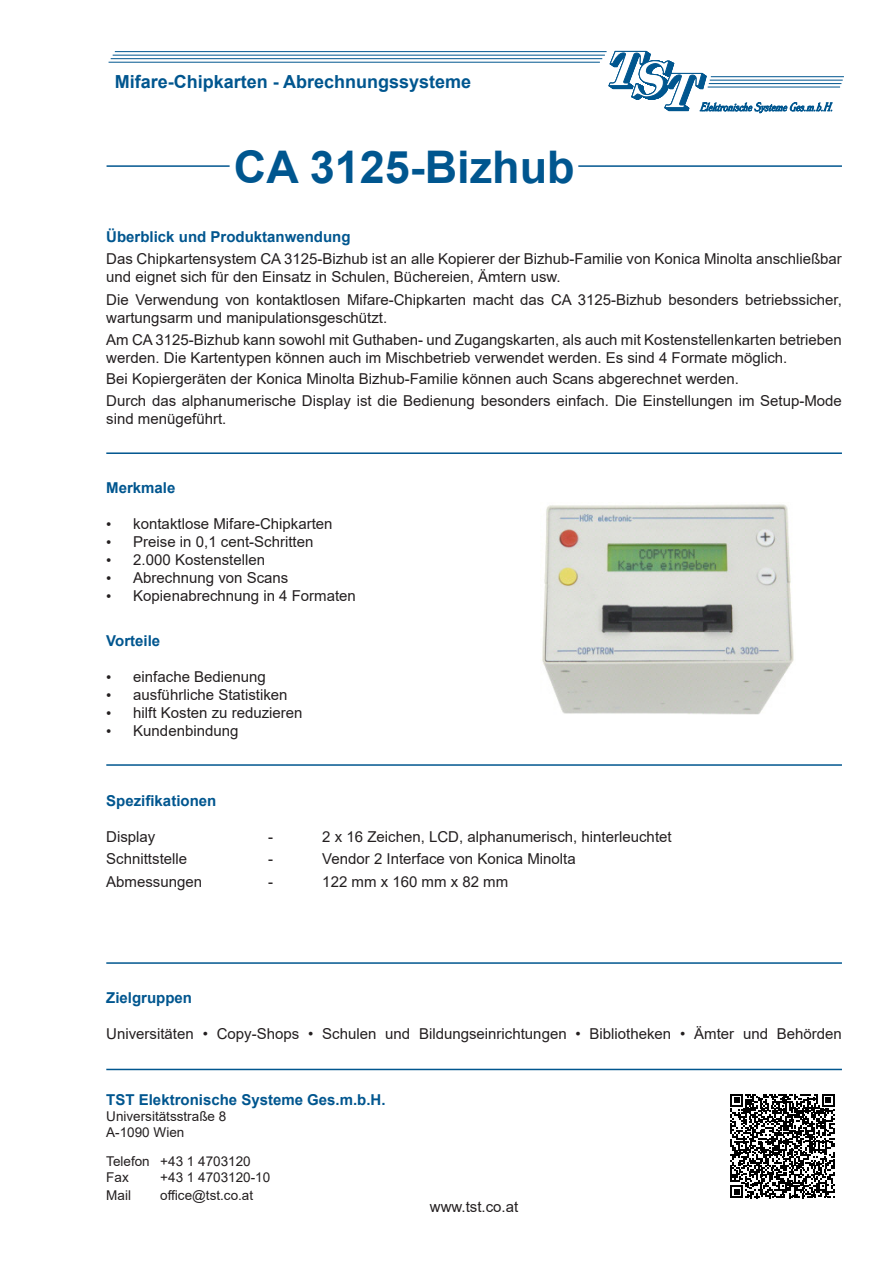
<style>
.page{position:relative;width:893px;height:1263px;background:#fff}
.page>*{position:absolute;margin:0;border:0;box-sizing:border-box;transform-origin:0 0}
.t1{font:700 45px "Arial";color:#00568f}
.Headline{font:700 18px "Arial";color:#00568f}
.t2{font:15px/18px "Arial";color:#231f20}
.t3{font:700 15px "Arial";color:#00568f}
.t4{font:13.5px/16.2px "Arial";color:#231f20}
.s1{font-family:"Times New Roman"}
</style>
<div class="page">
<hr style="left:711px;top:76px;width:133px;height:1px;background:#00568f">
<hr style="left:710px;top:80px;width:133px;height:1px;background:#00568f">
<hr style="left:709px;top:83px;width:132px;height:1px;background:#00568f">
<hr style="left:708px;top:87px;width:132px;height:1px;background:#00568f">
<svg style="left:108px;top:50px;width:724px;height:64px"></svg>
<hr style="left:115px;top:51px;width:492px;height:1px;background:#00568f">
<hr style="left:113px;top:55px;width:492px;height:1px;background:#00568f">
<hr style="left:111px;top:58px;width:491px;height:1px;background:#00568f">
<hr style="left:109px;top:62px;width:491px;height:1px;background:#00568f">
<svg style="left:730px;top:1094px;width:105px;height:104px"></svg>
<img style="left:542px;top:504px;width:252px;height:211px">
<hr style="left:106px;top:452px;width:736px;height:2px;background:#00568f">
<hr style="left:106px;top:764px;width:736px;height:2px;background:#00568f">
<hr style="left:106px;top:962px;width:736px;height:2px;background:#00568f">
<hr style="left:106px;top:1069px;width:736px;height:1px;background:#00568f">
<hr style="left:107px;top:165px;width:123px;height:2px;background:#00568f">
<hr style="left:578px;top:165px;width:264px;height:2px;background:#00568f">
<p class="Headline" style="left:115px;top:69px;width:358px">Mifare-Chipkarten - Abrechnungssysteme</p>
<p class="t1" style="left:234px;top:135px;width:342px">CA 3125-Bizhub</p>
<p class="t3" style="left:106px;top:226px;width:246px">Überblick und Produktanwendung</p>
<p class="t2" style="left:106px;top:250px;width:737px">Das Chipkartensystem CA 3125-Bizhub ist an alle Kopierer der Bizhub-Familie von Konica Minolta anschließbar und eignet sich für den Einsatz in Schulen, Büchereien, Ämtern usw.</p>
<p class="t2" style="left:106px;top:290px;width:737px">Die Verwendung von kontaktlosen Mifare-Chipkarten macht das CA 3125-Bizhub besonders betriebssicher, wartungsarm und manipulationsgeschützt.</p>
<p class="t2" style="left:106px;top:331px;width:737px">Am CA 3125-Bizhub kann sowohl mit Guthaben- und Zugangskarten, als auch mit Kostenstellenkarten betrieben werden. Die Kartentypen können auch im Mischbetrieb verwendet werden. Es sind 4 Formate möglich.</p>
<p class="t2" style="left:106px;top:370px;width:634px">Bei Kopiergeräten der Konica Minolta Bizhub-Familie können auch Scans abgerechnet werden.</p>
<p class="t2" style="left:106px;top:392px;width:737px">Durch das alphanumerische Display ist die Bedienung besonders einfach. Die Einstellungen im Setup-Mode sind menügeführt.</p>
<p class="t3" style="left:106px;top:477px;width:71px">Merkmale</p>
<p class="t2" style="left:106px;top:515px;width:228px"><span class="s1">•</span> kontaktlose Mifare-Chipkarten</p>
<p class="t2" style="left:106px;top:533px;width:209px"><span class="s1">•</span> Preise in 0,1 cent-Schritten</p>
<p class="t2" style="left:106px;top:551px;width:160px"><span class="s1">•</span> 2.000 Kostenstellen</p>
<p class="t2" style="left:106px;top:569px;width:184px"><span class="s1">•</span> Abrechnung von Scans</p>
<p class="t2" style="left:106px;top:587px;width:251px"><span class="s1">•</span> Kopienabrechnung in 4 Formaten</p>
<p class="t3" style="left:106px;top:630px;width:55px">Vorteile</p>
<p class="t2" style="left:106px;top:667px;width:161px"><span class="s1">•</span> einfache Bedienung</p>
<p class="t2" style="left:106px;top:685px;width:183px"><span class="s1">•</span> ausführliche Statistiken</p>
<p class="t2" style="left:106px;top:703px;width:198px"><span class="s1">•</span> hilft Kosten zu reduzieren</p>
<p class="t2" style="left:106px;top:721px;width:134px"><span class="s1">•</span> Kundenbindung</p>
<p class="t3" style="left:106px;top:790px;width:112px">Spezifikationen</p>
<p class="t2" style="left:106px;top:828px;width:51px">Display</p>
<p class="t2" style="left:268px;top:828px;width:6px">-</p>
<p class="t2" style="left:322px;top:828px;width:351px">2 x 16 Zeichen, LCD, alphanumerisch, hinterleuchtet</p>
<p class="t2" style="left:106px;top:850px;width:82px">Schnittstelle</p>
<p class="t2" style="left:268px;top:850px;width:6px">-</p>
<p class="t2" style="left:322px;top:850px;width:255px">Vendor 2 Interface von Konica Minolta</p>
<p class="t2" style="left:106px;top:872px;width:97px">Abmessungen</p>
<p class="t2" style="left:268px;top:872px;width:6px">-</p>
<p class="t2" style="left:322px;top:872px;width:187px">122 mm x 160 mm x 82 mm</p>
<p class="t3" style="left:106px;top:987px;width:87px">Zielgruppen</p>
<p class="t2" style="left:106px;top:1025px;width:737px">Universitäten • Copy-Shops • Schulen und Bildungseinrichtungen • Bibliotheken • Ämter und Behörden</p>
<p class="t3" style="left:106px;top:1089px;width:281px">TST Elektronische Systeme Ges.m.b.H.</p>
<p class="t4" style="left:106px;top:1108px;width:122px">Universitätsstraße 8<br>A-1090 Wien</p>
<p class="t4" style="left:106px;top:1153px;width:146px">Telefon +43 1 4703120<br>Fax</p>
<p class="t4" style="left:160px;top:1169px;width:111px">+43 1 4703120-10</p>
<p class="t4" style="left:106px;top:1187px;width:26px">Mail</p>
<p class="t4" style="left:160px;top:1187px;width:94px">office@tst.co.at</p>
<p class="t2" style="left:430px;top:1197px;width:90px">www.tst.co.at</p>
</div>
